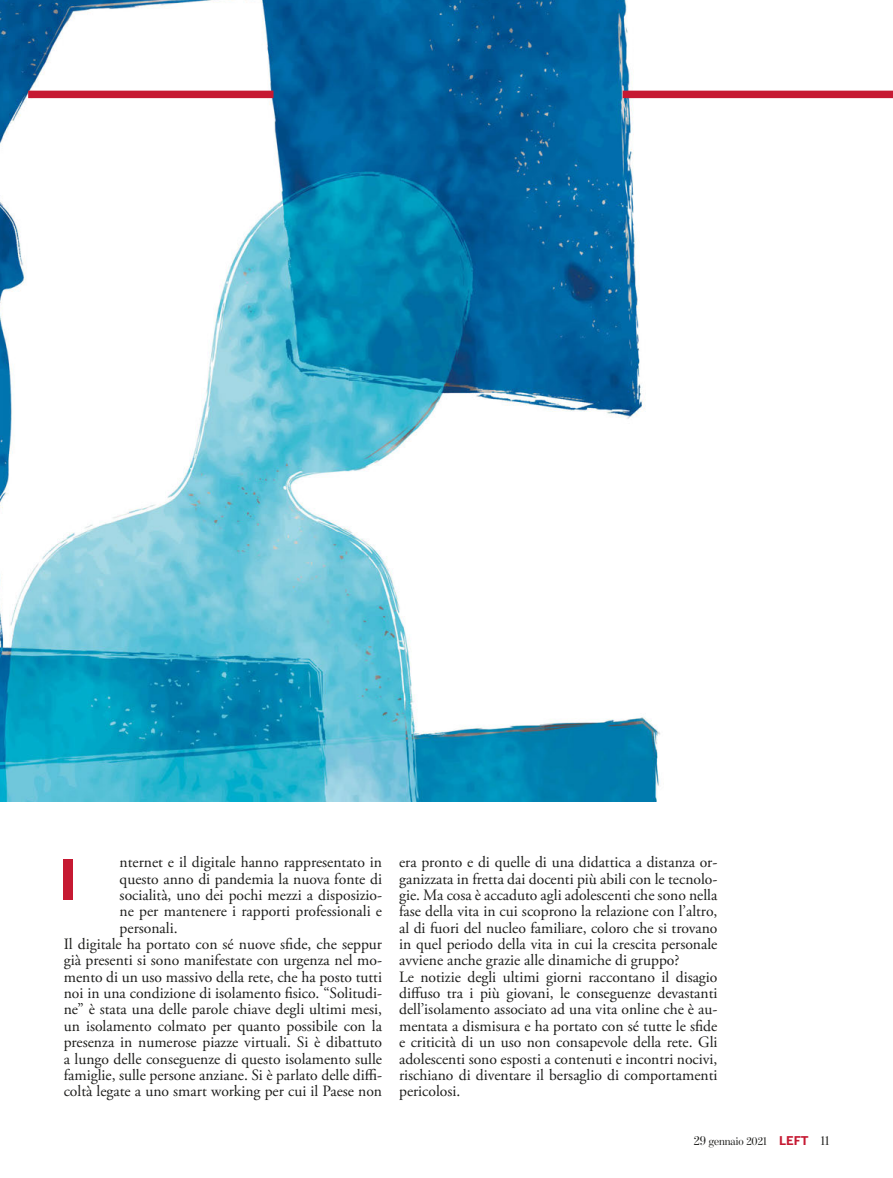
<style>
.page{position:relative;width:893px;height:1178px;background:#fff}
.page>*{position:absolute;margin:0;border:0;box-sizing:border-box;transform-origin:0 0}
.t1{font:900 54.75px "Benton Sans Comp";color:#c61932}
.t2{font:15.75px/16.4px "Adobe Garamond Pro";color:#1d1d1b}
.t3{font:12px "Benton Mod Disp";color:#1d1d1b}
.s1{font-size:13.5px}
.s2{font-family:"Benton Sans";font-weight:700;color:#c61932}
</style>
<div class="page">
<img style="left:0;top:0;width:666px;height:802px">
<div style="left:28px;top:91px;width:245px;height:7px;background:#c61932"></div>
<div style="left:623px;top:91px;width:270px;height:7px;background:#c61932"></div>
<h1 class="t1" style="left:61px;top:848px;width:16px">I</h1>
<p class="t2" style="left:120px;top:854px;width:264px">nternet e il digitale hanno rappresentato in</p>
<p class="t2" style="left:120px;top:871px;width:264px">questo anno di pandemia la nuova fonte di</p>
<p class="t2" style="left:120px;top:887px;width:264px">socialità, uno dei pochi mezzi a disposizio-</p>
<p class="t2" style="left:120px;top:903px;width:264px">ne per mantenere i rapporti professionali e</p>
<p class="t2" style="left:120px;top:920px;width:59px">personali.</p>
<p class="t2" style="left:64px;top:936px;width:320px">Il digitale ha portato con sé nuove sfide, che seppur</p>
<p class="t2" style="left:64px;top:953px;width:320px">già presenti si sono manifestate con urgenza nel mo-</p>
<p class="t2" style="left:64px;top:969px;width:320px">mento di un uso massivo della rete, che ha posto tutti</p>
<p class="t2" style="left:64px;top:985px;width:320px">noi in una condizione di isolamento fisico. “Solitudi-</p>
<p class="t2" style="left:64px;top:1002px;width:320px">ne” è stata una delle parole chiave degli ultimi mesi,</p>
<p class="t2" style="left:64px;top:1018px;width:320px">un isolamento colmato per quanto possibile con la</p>
<p class="t2" style="left:64px;top:1034px;width:320px">presenza in numerose piazze virtuali. Si è dibattuto</p>
<p class="t2" style="left:64px;top:1051px;width:320px">a lungo delle conseguenze di questo isolamento sulle</p>
<p class="t2" style="left:64px;top:1067px;width:320px">famiglie, sulle persone anziane. Si è parlato delle diffi-</p>
<p class="t2" style="left:64px;top:1083px;width:320px">coltà legate a uno smart working per cui il Paese non</p>
<p class="t2" style="left:399px;top:854px;width:320px">era pronto e di quelle di una didattica a distanza or&shy;ganizzata in fretta dai docenti più abili con le tecnolo&shy;gie. Ma cosa è accaduto agli adolescenti che sono nella fase della vita in cui scoprono la relazione con l’altro, al di fuori del nucleo familiare, coloro che si trovano in quel periodo della vita in cui la crescita personale avviene anche grazie alle dinamiche di gruppo?<br>Le notizie degli ultimi giorni raccontano il disagio diffuso tra i più giovani, le conseguenze devastanti dell’isolamento associato ad una vita online che è au&shy;mentata a dismisura e ha portato con sé tutte le sfide e criticità di un uso non consapevole della rete. Gli adolescenti sono esposti a contenuti e incontri nocivi, rischiano di diventare il bersaglio di comportamenti pericolosi.</p>
<p class="t3" style="left:694px;top:1134px;width:137px"><span class="s1">29</span> gennaio 2021 <span class="s2">LEFT</span> <span class="s1">11</span></p>
</div>
